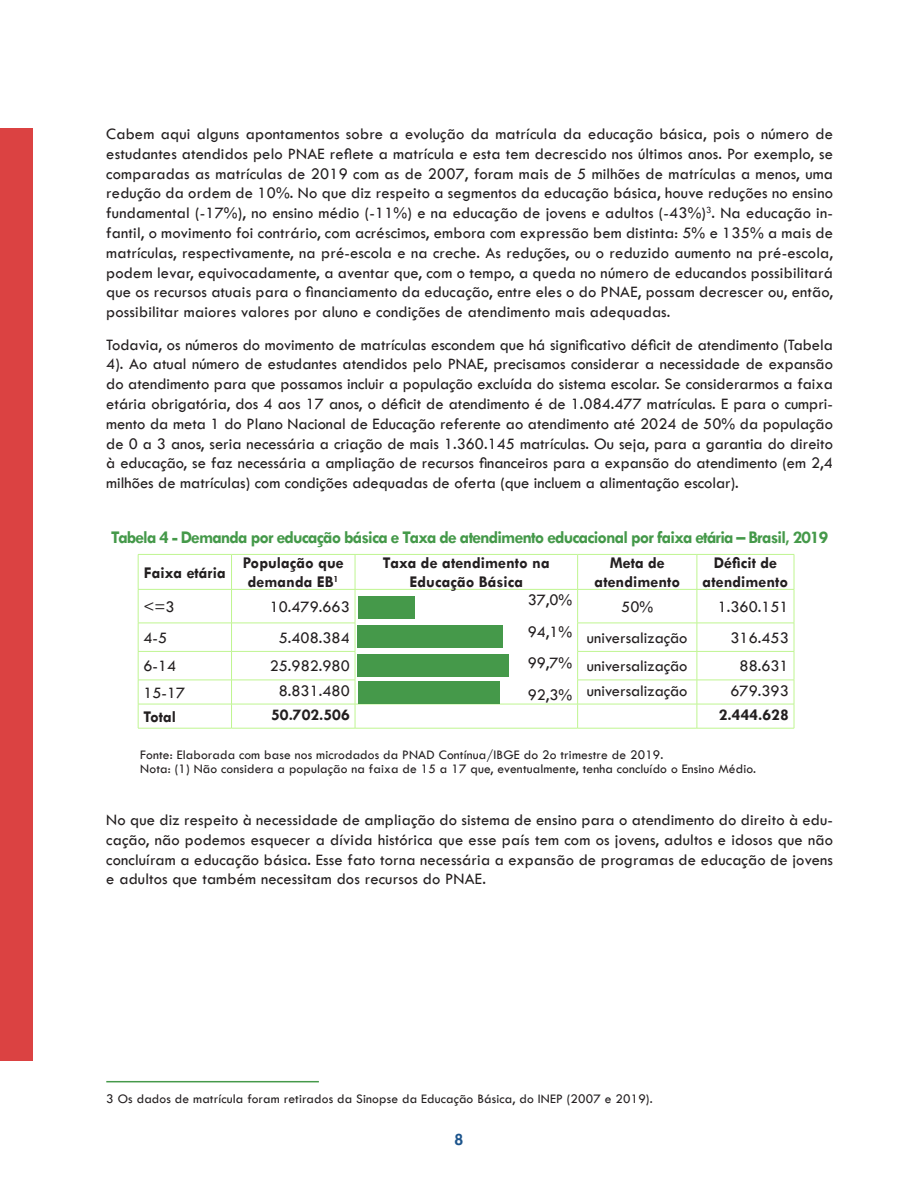
<style>
.page{position:relative;width:918px;height:1188px;background:#fff}
.page>*{position:absolute;margin:0;border:0;box-sizing:border-box;transform-origin:0 0}
.t1{font:700 18px "Tw Cen";letter-spacing:-.05em;color:#45994a}
.t2{font:16.5px/19.8px "Tw Cen";color:#231f20;text-align:justify}
.t3{font:700 16.5px/19.8px "Tw Cen";color:#231f20;text-align:center}
.t4{font:16.5px "Coolvetica Rg";color:#1c548c}
.t5{font:13.5px/13.5px "Tw Cen";letter-spacing:.01em;color:#231f20}
</style>
<div class="page">
<hr style="left:106px;top:1081px;width:213px;height:1px;background:#45994a">
<hr style="left:138px;top:554px;width:94px;height:1px;background:#bff591">
<hr style="left:138px;top:555px;width:1px;height:34px;background:#bff591">
<hr style="left:232px;top:554px;width:123px;height:1px;background:#bff591">
<hr style="left:138px;top:589px;width:94px;height:1px;background:#bff591">
<hr style="left:138px;top:590px;width:1px;height:33px;background:#bff591">
<hr style="left:232px;top:589px;width:123px;height:1px;background:#bff591">
<hr style="left:138px;top:623px;width:94px;height:1px;background:#bff591">
<hr style="left:232px;top:623px;width:123px;height:1px;background:#bff591">
<hr style="left:355px;top:554px;width:223px;height:1px;background:#bff591">
<hr style="left:578px;top:554px;width:119px;height:1px;background:#bff591">
<hr style="left:577px;top:555px;width:1px;height:34px;background:#bff591">
<hr style="left:697px;top:554px;width:97px;height:1px;background:#bff591">
<hr style="left:697px;top:555px;width:1px;height:34px;background:#bff591">
<hr style="left:794px;top:555px;width:1px;height:34px;background:#bff591">
<hr style="left:355px;top:589px;width:223px;height:1px;background:#bff591">
<hr style="left:578px;top:589px;width:119px;height:1px;background:#bff591">
<hr style="left:577px;top:590px;width:1px;height:33px;background:#bff591">
<hr style="left:697px;top:589px;width:97px;height:1px;background:#bff591">
<hr style="left:697px;top:590px;width:1px;height:33px;background:#bff591">
<hr style="left:794px;top:590px;width:1px;height:33px;background:#bff591">
<hr style="left:577px;top:623px;width:120px;height:1px;background:#bff591">
<hr style="left:697px;top:623px;width:97px;height:1px;background:#bff591">
<hr style="left:138px;top:651px;width:94px;height:1px;background:#bff591">
<hr style="left:232px;top:651px;width:123px;height:1px;background:#bff591">
<hr style="left:577px;top:651px;width:120px;height:1px;background:#bff591">
<hr style="left:697px;top:651px;width:97px;height:1px;background:#bff591">
<hr style="left:138px;top:680px;width:94px;height:1px;background:#bff591">
<hr style="left:232px;top:680px;width:123px;height:1px;background:#bff591">
<hr style="left:577px;top:680px;width:120px;height:1px;background:#bff591">
<hr style="left:697px;top:680px;width:97px;height:1px;background:#bff591">
<hr style="left:138px;top:704px;width:94px;height:1px;background:#bff591">
<svg style="left:138px;top:623px;width:1px;height:105px"></svg>
<hr style="left:232px;top:704px;width:123px;height:1px;background:#bff591">
<hr style="left:355px;top:704px;width:223px;height:1px;background:#bff591">
<hr style="left:578px;top:704px;width:119px;height:1px;background:#bff591">
<svg style="left:577px;top:623px;width:1px;height:105px"></svg>
<hr style="left:697px;top:704px;width:97px;height:1px;background:#bff591">
<svg style="left:697px;top:623px;width:1px;height:105px"></svg>
<svg style="left:794px;top:623px;width:1px;height:105px"></svg>
<hr style="left:138px;top:728px;width:94px;height:1px;background:#bff591">
<hr style="left:232px;top:728px;width:123px;height:1px;background:#bff591">
<hr style="left:355px;top:728px;width:223px;height:1px;background:#bff591">
<hr style="left:578px;top:728px;width:119px;height:1px;background:#bff591">
<hr style="left:697px;top:728px;width:97px;height:1px;background:#bff591">
<hr style="left:231px;top:555px;width:1px;height:34px;background:#bff591">
<hr style="left:231px;top:590px;width:1px;height:33px;background:#bff591">
<hr style="left:355px;top:555px;width:1px;height:34px;background:#bff591">
<hr style="left:355px;top:590px;width:1px;height:33px;background:#bff591">
<svg style="left:231px;top:624px;width:1px;height:104px"></svg>
<svg style="left:355px;top:623px;width:1px;height:105px"></svg>
<div style="left:358px;top:596px;width:56px;height:23px;background:#45994a"></div>
<div style="left:358px;top:626px;width:145px;height:22px;background:#45994a"></div>
<div style="left:358px;top:654px;width:151px;height:22px;background:#45994a"></div>
<div style="left:358px;top:681px;width:142px;height:22px;background:#45994a"></div>
<div style="left:0;top:128px;width:33px;height:932px;background:#db4242"></div>
<p class="t2" style="left:106px;top:124px;width:728px">Cabem aqui alguns apontamentos sobre a evolução da matrícula da educação básica, pois o número de estudantes atendidos pelo PNAE reflete a matrícula e esta tem decrescido nos últimos anos. Por exemplo, se comparadas as matrículas de 2019 com as de 2007, foram mais de 5 milhões de matrículas a menos, uma redução da ordem de 10%. No que diz respeito a segmentos da educação básica, houve reduções no ensino fundamental (-17%), no ensino médio (-11%) e na educação de jovens e adultos (-43%)<sup>3</sup>. Na educação in&shy;fantil, o movimento foi contrário, com acréscimos, embora com expressão bem distinta: 5% e 135% a mais de matrículas, respectivamente, na pré-escola e na creche. As reduções, ou o reduzido aumento na pré-escola, podem levar, equivocadamente, a aventar que, com o tempo, a queda no número de educandos possibilitará que os recursos atuais para o financiamento da educação, entre eles o do PNAE, possam decrescer ou, então, possibilitar maiores valores por aluno e condições de atendimento mais adequadas.</p>
<p class="t2" style="left:106px;top:335px;width:728px">Todavia, os números do movimento de matrículas escondem que há significativo déficit de atendimento (Tabela 4). Ao atual número de estudantes atendidos pelo PNAE, precisamos considerar a necessidade de expansão do atendimento para que possamos incluir a população excluída do sistema escolar. Se considerarmos a faixa etária obrigatória, dos 4 aos 17 anos, o déficit de atendimento é de 1.084.477 matrículas. E para o cumpri&shy;mento da meta 1 do Plano Nacional de Educação referente ao atendimento até 2024 de 50% da população de 0 a 3 anos, seria necessária a criação de mais 1.360.145 matrículas. Ou seja, para a garantia do direito à educação, se faz necessária a ampliação de recursos financeiros para a expansão do atendimento (em 2,4 milhões de matrículas) com condições adequadas de oferta (que incluem a alimentação escolar).</p>
<p class="t1" style="left:111px;top:527px;width:719px">Tabela 4 - Demanda por educação básica e Taxa de atendimento educacional por faixa etária – Brasil, 2019</p>
<p class="t3" style="left:144px;top:562px;width:83px">Faixa etária</p>
<p class="t3" style="left:243px;top:552px;width:102px">População que demanda EB<sup>1</sup></p>
<p class="t3" style="left:383px;top:552px;width:168px">Taxa de atendimento na<br>Educação Básica</p>
<p class="t3" style="left:594px;top:552px;width:87px">Meta de atendimento</p>
<p class="t3" style="left:703px;top:552px;width:87px">Déficit de atendimento</p>
<p class="t2" style="left:143px;top:597px;width:33px">&lt;=3</p>
<p class="t2" style="left:270px;top:597px;width:82px">10.479.663</p>
<p class="t2" style="left:528px;top:584px;width:46px;line-height:31.8px">37,0% 94,1% 99,7% 92,3%</p>
<p class="t2" style="left:621px;top:597px;width:33px">50%</p>
<p class="t2" style="left:718px;top:597px;width:72px">1.360.151</p>
<p class="t2" style="left:143px;top:628px;width:25px">4-5</p>
<p class="t2" style="left:279px;top:628px;width:72px">5.408.384</p>
<p class="t2" style="left:587px;top:628px;width:102px">universalização</p>
<p class="t2" style="left:731px;top:628px;width:60px">316.453</p>
<p class="t2" style="left:143px;top:656px;width:34px">6-14</p>
<p class="t2" style="left:270px;top:656px;width:82px">25.982.980</p>
<p class="t2" style="left:587px;top:656px;width:102px">universalização</p>
<p class="t2" style="left:740px;top:656px;width:51px">88.631</p>
<p class="t2" style="left:143px;top:682px;width:43px">15-17</p>
<p class="t2" style="left:279px;top:680px;width:72px">8.831.480</p>
<p class="t2" style="left:587px;top:680px;width:102px">universalização</p>
<p class="t2" style="left:731px;top:680px;width:60px">679.393</p>
<p class="t3" style="left:143px;top:706px;width:34px">Total</p>
<p class="t3" style="left:271px;top:704px;width:80px">50.702.506</p>
<p class="t3" style="left:719px;top:704px;width:71px">2.444.628</p>
<p class="t5" style="left:140px;top:748px;width:617px">Fonte: Elaborada com base nos microdados da PNAD Contínua/IBGE do 2o trimestre de 2019.<br>Nota: (1) Não considera a população na faixa de 15 a 17 que, eventualmente, tenha concluído o Ensino Médio.</p>
<p class="t2" style="left:106px;top:810px;width:728px">No que diz respeito à necessidade de ampliação do sistema de ensino para o atendimento do direito à edu&shy;cação, não podemos esquecer a dívida histórica que esse país tem com os jovens, adultos e idosos que não concluíram a educação básica. Esse fato torna necessária a expansão de programas de educação de jovens e adultos que também necessitam dos recursos do PNAE.</p>
<p class="t5" style="left:106px;top:1092px;width:548px">3 Os dados de matrícula foram retirados da Sinopse da Educação Básica, do INEP (2007 e 2019).</p>
<p class="t4" style="left:455px;top:1130px;width:10px">8</p>
</div>
